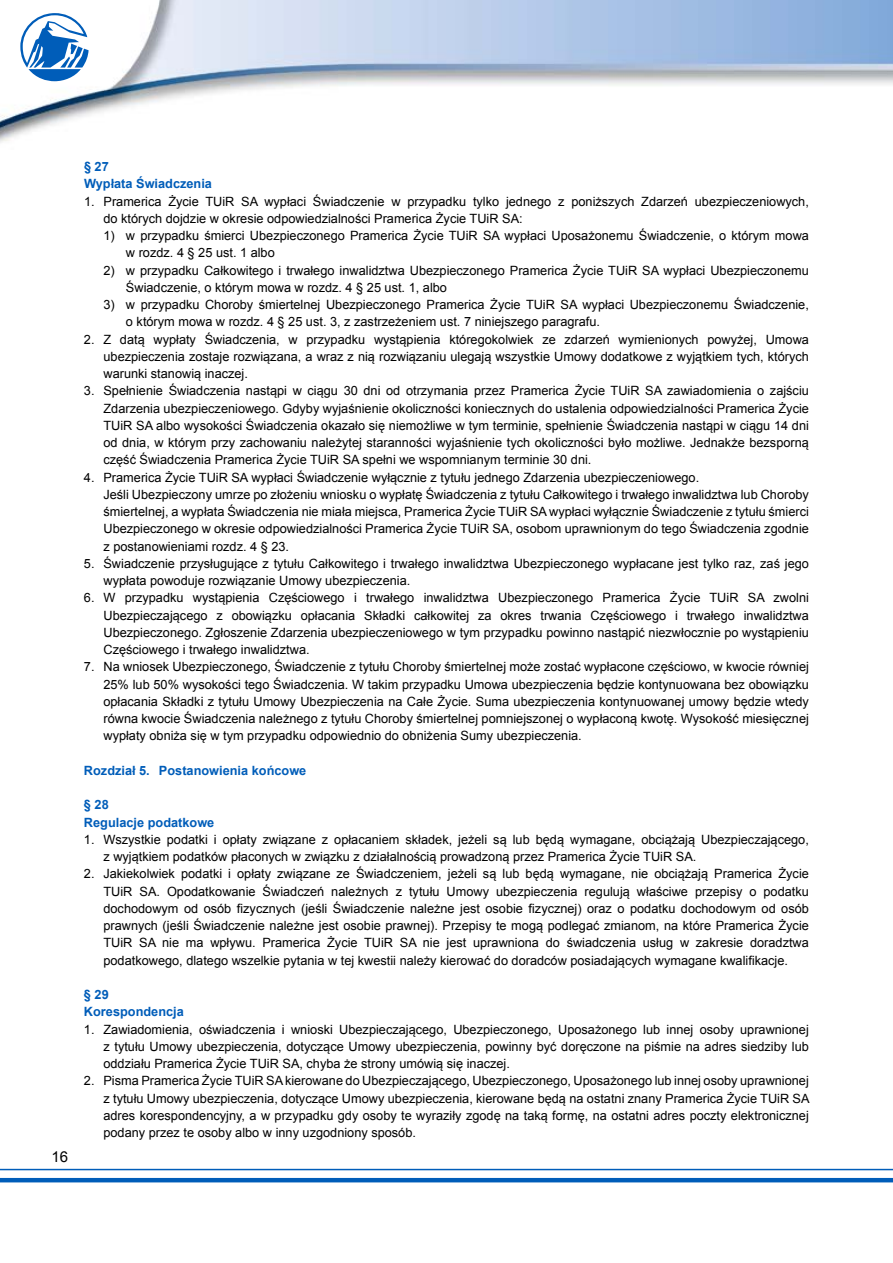
<style>
.page{position:relative;width:893px;height:1263px;background:#fff}
.page>*{position:absolute;margin:0;border:0;box-sizing:border-box;transform-origin:0 0}
.t1{font:15px "Arial";color:#000}
.t2{font:12.75px/17.2px "Arial";color:#000}
.t3{font:700 12.75px/17.2px "Arial";color:#005db9}
</style>
<div class="page">
<hr style="left:0;top:1178px;width:893px;height:4px;background:#005db9">
<hr style="left:0;top:1169px;width:893px;height:1px;background:#005db9">
<img style="left:0;top:0;width:893px;height:143px">
<svg style="left:20px;top:13px;width:69px;height:68px"></svg>
<p class="t1" style="left:51px;top:1146px;width:18px">16</p>
<p class="t3" style="left:84px;top:158px;width:130px">§ 27<br>Wypłata Świadczenia</p>
<p class="t2" style="left:103px;top:193px;width:707px;text-indent:-19px">1. Pramerica Życie TUiR SA wypłaci Świadczenie w przypadku tylko jednego z poniższych Zdarzeń ubezpieczeniowych, do których dojdzie w okresie odpowiedzialności Pramerica Życie TUiR SA:</p>
<p class="t2" style="left:126px;top:227px;width:684px;text-indent:-23px">1) w przypadku śmierci Ubezpieczonego Pramerica Życie TUiR SA wypłaci Uposażonemu Świadczenie, o którym mowa w rozdz. 4 § 25 ust. 1 albo</p>
<p class="t2" style="left:126px;top:262px;width:684px;text-indent:-23px">2) w przypadku Całkowitego i trwałego inwalidztwa Ubezpieczonego Pramerica Życie TUiR SA wypłaci Ubezpieczonemu<br>Świadczenie, o którym mowa w rozdz. 4 § 25 ust. 1, albo</p>
<p class="t2" style="left:126px;top:296px;width:684px;text-indent:-23px">3) w przypadku Choroby śmiertelnej Ubezpieczonego Pramerica Życie TUiR SA wypłaci Ubezpieczonemu Świadczenie, o którym mowa w rozdz. 4 § 25 ust. 3, z zastrzeżeniem ust. 7 niniejszego paragrafu.</p>
<p class="t2" style="left:103px;top:331px;width:707px;text-align:justify;text-indent:-19px">2. Z datą wypłaty Świadczenia, w przypadku wystąpienia któregokolwiek ze zdarzeń wymienionych powyżej, Umowa ubezpieczenia zostaje rozwiązana, a wraz z nią rozwiązaniu ulegają wszystkie Umowy dodatkowe z wyjątkiem tych, których warunki stanowią inaczej.</p>
<p class="t2" style="left:103px;top:382px;width:707px;text-align:justify;text-indent:-19px">3. Spełnienie Świadczenia nastąpi w ciągu 30 dni od otrzymania przez Pramerica Życie TUiR SA zawiadomienia o zajściu Zdarzenia ubezpieczeniowego. Gdyby wyjaśnienie okoliczności koniecznych do ustalenia odpowiedzialności Pramerica Życie TUiR SA albo wysokości Świadczenia okazało się niemożliwe w tym terminie, spełnienie Świadczenia nastąpi w ciągu 14 dni od dnia, w którym przy zachowaniu należytej staranności wyjaśnienie tych okoliczności było możliwe. Jednakże bezsporną część Świadczenia Pramerica Życie TUiR SA spełni we wspomnianym terminie 30 dni.</p>
<p class="t2" style="left:103px;top:469px;width:707px;text-indent:-19px">4. Pramerica Życie TUiR SA wypłaci Świadczenie wyłącznie z tytułu jednego Zdarzenia ubezpieczeniowego.<br>Jeśli Ubezpieczony umrze po złożeniu wniosku o wypłatę Świadczenia z tytułu Całkowitego i trwałego inwalidztwa lub Choroby śmiertelnej, a wypłata Świadczenia nie miała miejsca, Pramerica Życie TUiR SA wypłaci wyłącznie Świadczenie z tytułu śmierci Ubezpieczonego w okresie odpowiedzialności Pramerica Życie TUiR SA, osobom uprawnionym do tego Świadczenia zgodnie z postanowieniami rozdz. 4 § 23.</p>
<p class="t2" style="left:103px;top:555px;width:707px;text-indent:-19px">5. Świadczenie przysługujące z tytułu Całkowitego i trwałego inwalidztwa Ubezpieczonego wypłacane jest tylko raz, zaś jego wypłata powoduje rozwiązanie Umowy ubezpieczenia.</p>
<p class="t2" style="left:103px;top:589px;width:707px;text-align:justify;text-indent:-19px">6. W przypadku wystąpienia Częściowego i trwałego inwalidztwa Ubezpieczonego Pramerica Życie TUiR SA zwolni Ubezpieczającego z obowiązku opłacania Składki całkowitej za okres trwania Częściowego i trwałego inwalidztwa Ubezpieczonego. Zgłoszenie Zdarzenia ubezpieczeniowego w tym przypadku powinno nastąpić niezwłocznie po wystąpieniu Częściowego i trwałego inwalidztwa.</p>
<p class="t2" style="left:103px;top:658px;width:707px;text-align:justify;text-indent:-19px">7. Na wniosek Ubezpieczonego, Świadczenie z tytułu Choroby śmiertelnej może zostać wypłacone częściowo, w kwocie równiej 25% lub 50% wysokości tego Świadczenia. W takim przypadku Umowa ubezpieczenia będzie kontynuowana bez obowiązku opłacania Składki z tytułu Umowy Ubezpieczenia na Całe Życie. Suma ubezpieczenia kontynuowanej umowy będzie wtedy równa kwocie Świadczenia należnego z tytułu Choroby śmiertelnej pomniejszonej o wypłaconą kwotę. Wysokość miesięcznej wypłaty obniża się w tym przypadku odpowiednio do obniżenia Sumy ubezpieczenia.</p>
<p class="t3" style="left:84px;top:762px;width:224px">Rozdział 5. Postanowienia końcowe</p>
<p class="t3" style="left:84px;top:797px;width:132px">§ 28<br>Regulacje podatkowe</p>
<p class="t2" style="left:103px;top:831px;width:707px;text-indent:-19px">1. Wszystkie podatki i opłaty związane z opłacaniem składek, jeżeli są lub będą wymagane, obciążają Ubezpieczającego, z wyjątkiem podatków płaconych w związku z działalnością prowadzoną przez Pramerica Życie TUiR SA.</p>
<p class="t2" style="left:103px;top:865px;width:707px;text-align:justify;text-indent:-19px">2. Jakiekolwiek podatki i opłaty związane ze Świadczeniem, jeżeli są lub będą wymagane, nie obciążają Pramerica Życie TUiR SA. Opodatkowanie Świadczeń należnych z tytułu Umowy ubezpieczenia regulują właściwe przepisy o podatku dochodowym od osób fizycznych (jeśli Świadczenie należne jest osobie fizycznej) oraz o podatku dochodowym od osób prawnych (jeśli Świadczenie należne jest osobie prawnej). Przepisy te mogą podlegać zmianom, na które Pramerica Życie TUiR SA nie ma wpływu. Pramerica Życie TUiR SA nie jest uprawniona do świadczenia usług w zakresie doradztwa podatkowego, dlatego wszelkie pytania w tej kwestii należy kierować do doradców posiadających wymagane kwalifikacje.</p>
<p class="t3" style="left:84px;top:986px;width:101px">§ 29<br>Korespondencja</p>
<p class="t2" style="left:103px;top:1021px;width:707px;text-align:justify;text-indent:-19px">1. Zawiadomienia, oświadczenia i wnioski Ubezpieczającego, Ubezpieczonego, Uposażonego lub innej osoby uprawnionej z tytułu Umowy ubezpieczenia, dotyczące Umowy ubezpieczenia, powinny być doręczone na piśmie na adres siedziby lub oddziału Pramerica Życie TUiR SA, chyba że strony umówią się inaczej.</p>
<p class="t2" style="left:103px;top:1072px;width:708px;text-align:justify;text-indent:-19px">2. Pisma Pramerica Życie TUiR SA kierowane do Ubezpieczającego, Ubezpieczonego, Uposażonego lub innej osoby uprawnionej z tytułu Umowy ubezpieczenia, dotyczące Umowy ubezpieczenia, kierowane będą na ostatni znany Pramerica Życie TUiR SA adres korespondencyjny, a w przypadku gdy osoby te wyraziły zgodę na taką formę, na ostatni adres poczty elektronicznej podany przez te osoby albo w inny uzgodniony sposób.</p>
</div>
